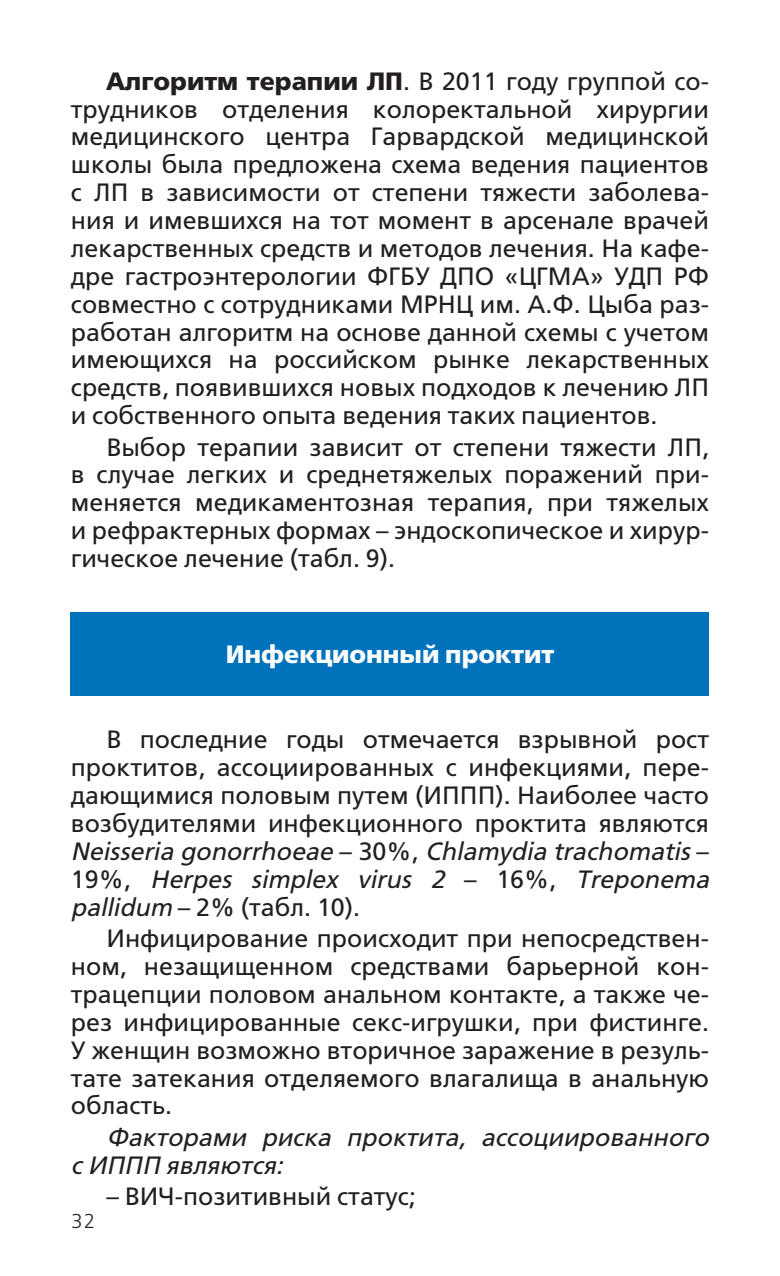
<style>
.page{position:relative;width:780px;height:1276px;background:#fff}
.page>*{position:absolute;margin:0;border:0;box-sizing:border-box;transform-origin:0 0}
.t1{font:25px/27.8px "Free Set";color:#231f20;text-align:justify}
.t2{font:italic 25px/27.8px "Free Set";color:#231f20}
.t3{font:700 25px "Free Set";color:#fff}
.t4{font:300 20px "Free Set";color:#231f20}
.s1{font-weight:700}
.s2{font-style:italic}
</style>
<div class="page">
<div style="left:71px;top:612px;width:638px;height:83px;background:#0072bc"></div>
<p class="t1" style="left:71px;top:69px;width:639px;text-indent:35px"><span class="s1">Алгоритм терапии ЛП</span>. В 2011 году группой со&shy;трудников отделения колоректальной хирургии медицинского центра Гарвардской медицинской школы была предложена схема ведения пациентов с ЛП в зависимости от степени тяжести заболева&shy;ния и имевшихся на тот момент в арсенале врачей лекарственных средств и методов лечения. На кафе&shy;дре гастроэнтерологии ФГБУ ДПО «ЦГМА» УДП РФ совместно с сотрудниками МРНЦ им. А.Ф. Цыба раз&shy;работан алгоритм на основе данной схемы с учетом имеющихся на российском рынке лекарственных средств, появившихся новых подходов к лечению ЛП и собственного опыта ведения таких пациентов.</p>
<p class="t1" style="left:71px;top:435px;width:639px;text-indent:35px">Выбор терапии зависит от степени тяжести ЛП, в случае легких и среднетяжелых поражений при&shy;меняется медикаментозная терапия, при тяжелых и рефрактерных формах – эндоскопическое и хирур&shy;гическое лечение (табл. 9).</p>
<p class="t3" style="left:226px;top:644px;width:330px">Инфекционный проктит</p>
<p class="t1" style="left:71px;top:728px;width:639px;text-indent:35px">В последние годы отмечается взрывной рост проктитов, ассоциированных с инфекциями, пере&shy;дающимися половым путем (ИППП). Наиболее часто возбудителями инфекционного проктита являются <span class="s2">Neisseria gonorrhoeae</span> – 30%, <span class="s2">Chlamydia trachomatis</span> – 19%, <span class="s2">Herpes simplex virus 2</span> – 16%, <span class="s2">Treponema pallidum</span> – 2% (табл. 10).</p>
<p class="t1" style="left:71px;top:927px;width:639px;text-indent:35px">Инфицирование происходит при непосредствен&shy;ном, незащищенном средствами барьерной кон&shy;трацепции половом анальном контакте, а также че&shy;рез инфицированные секс-игрушки, при фистинге.<br>У женщин возможно вторичное заражение в резуль&shy;тате затекания отделяемого влагалища в анальную область.</p>
<p class="t2" style="left:71px;top:1125px;width:639px;text-indent:35px">Факторами риска проктита, ассоциированного с ИППП являются:</p>
<p class="t1" style="left:106px;top:1184px;width:311px">– ВИЧ-позитивный статус;</p>
<p class="t4" style="left:71px;top:1213px;width:26px">32</p>
</div>
